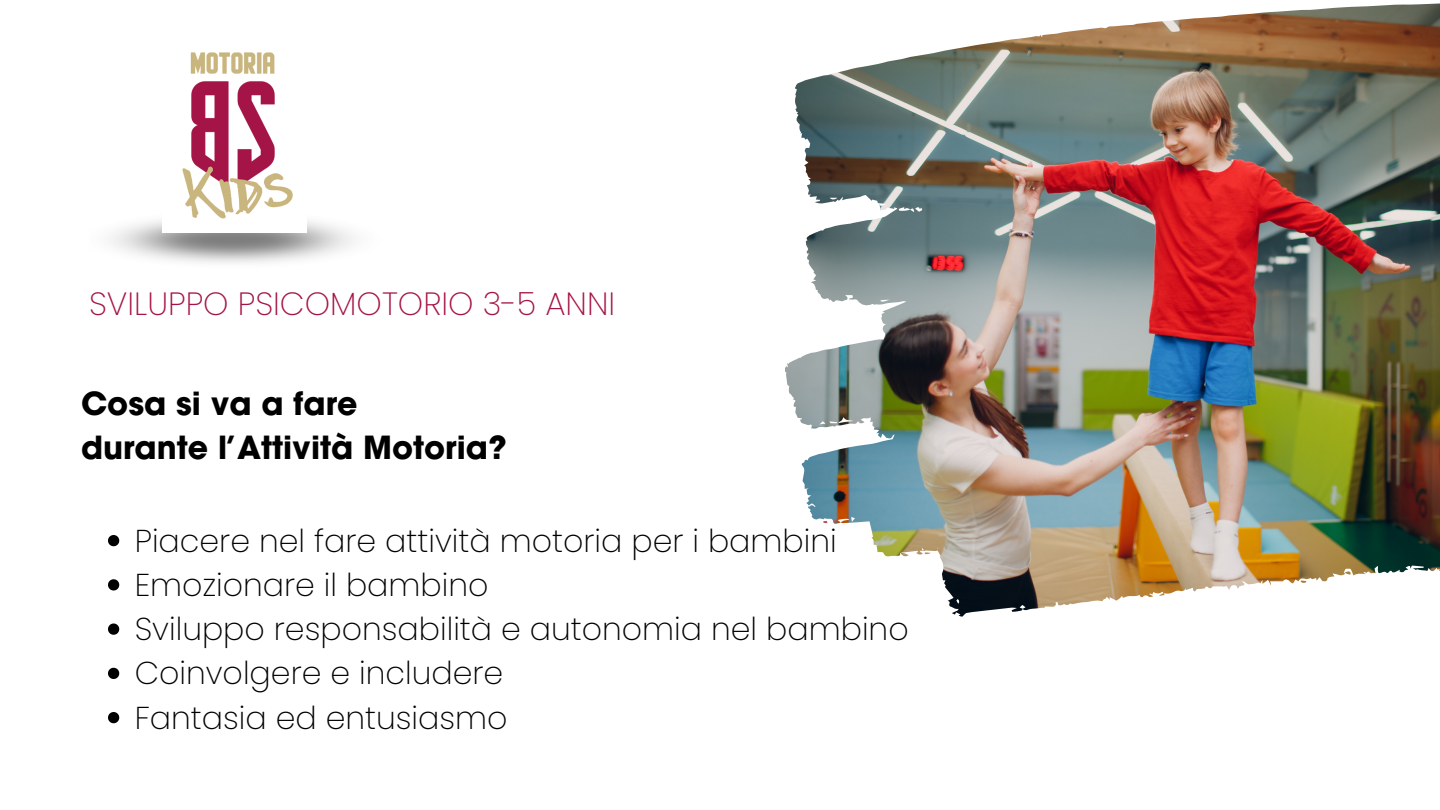
<style>
.page{position:relative;width:1440px;height:810px;background:#fff}
.page>*{position:absolute;margin:0;border:0;box-sizing:border-box;transform-origin:0 0}
.t1{font:200 32.2px "Poppins";color:#a51447}
.t2{font:200 31.6px/44.2px "Poppins";color:#000}
.t3{font:700 31.6px/44.2px "ITC Avant Garde Std";color:#000}
</style>
<div class="page">
<img style="left:111px;top:3px;width:1329px;height:721px">
<img style="left:110px;top:208px;width:273px;height:65px">
<div style="left:163px;top:36px;width:144px;height:196px;background:#fff"></div>
<img style="left:182px;top:52px;width:111px;height:167px">
<svg style="left:108px;top:535px;width:11px;height:11px"></svg>
<svg style="left:108px;top:579px;width:11px;height:12px"></svg>
<svg style="left:108px;top:624px;width:11px;height:11px"></svg>
<svg style="left:108px;top:668px;width:11px;height:11px"></svg>
<svg style="left:108px;top:712px;width:11px;height:11px"></svg>
<p class="t1" style="left:89px;top:281px;width:528px">SVILUPPO PSICOMOTORIO 3-5 ANNI</p>
<p class="t3" style="left:81px;top:385px;width:427px">Cosa si va a fare<br>durante l’Attività Motoria?</p>
<p class="t2" style="left:135px;top:518px;width:775px">Piacere nel fare attività motoria per i bambini Emozionare il bambino<br>Sviluppo responsabilità e autonomia nel bambino Coinvolgere e includere<br>Fantasia ed entusiasmo</p>
</div>
